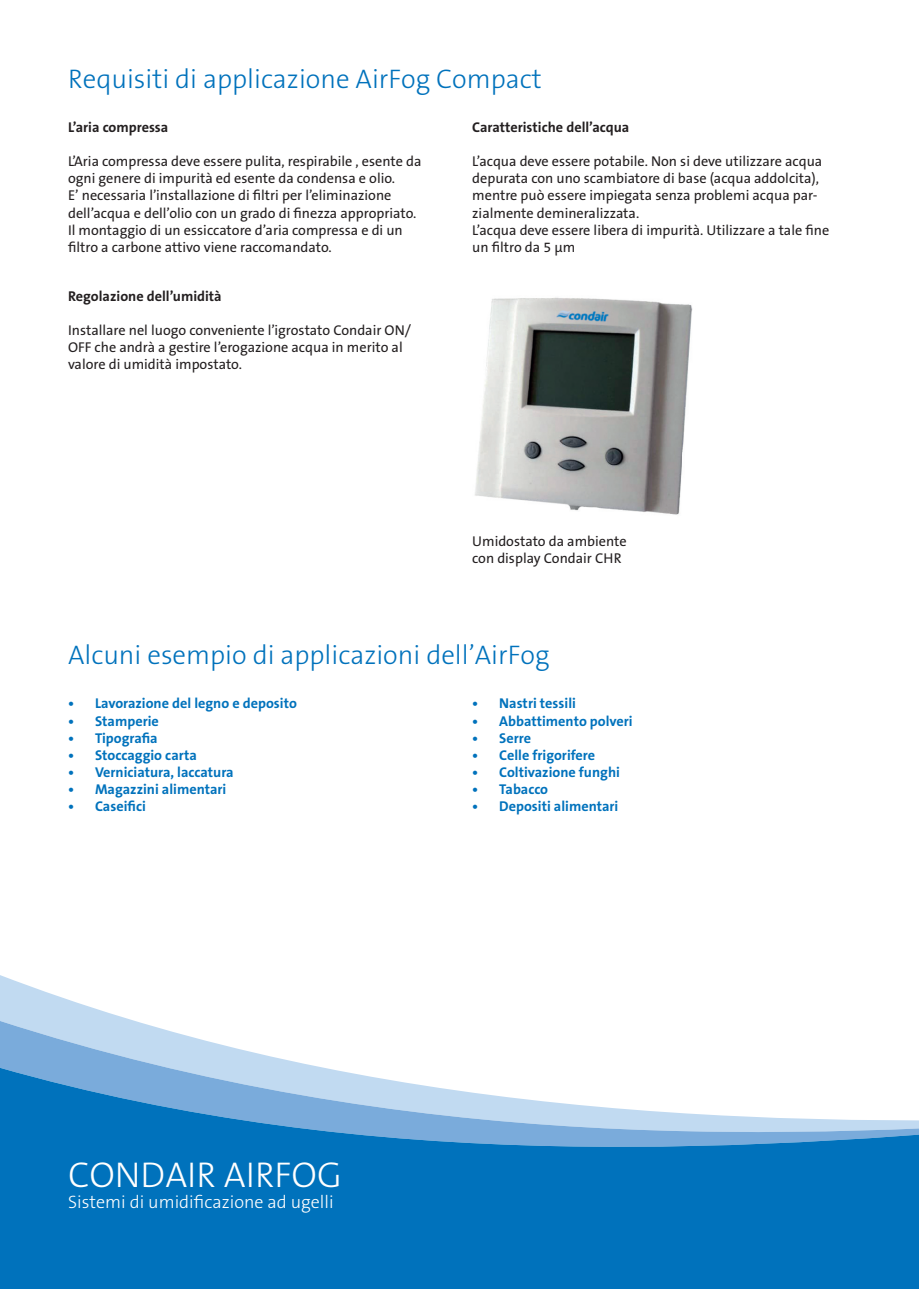
<style>
.page{position:relative;width:919px;height:1289px;background:#fff}
.page>*{position:absolute;margin:0;border:0;box-sizing:border-box;transform-origin:0 0}
.t1{font:300 36px "The Sans B W3";color:#fff}
.Main_Heading{font:300 27px "The Sans B W3";color:#0072bc}
.t2{font:300 18px "The Sans B W3";color:#fff}
.t3{font:14.25px/17.1px "The Sans B W5 Plain";color:#231f20}
.t4{font:700 14.25px "The Sans B W7";color:#0072bc}
.t5{font:700 14.25px "The Sans B W7";color:#231f20}
</style>
<div class="page">
<svg style="left:0;top:975px;width:131px;height:45px"></svg>
<svg style="left:0;top:1020px;width:222px;height:25px;fill:#c1daf1"></svg>
<svg style="left:0;top:1045px;width:918px;height:201px;fill:#0072bc"></svg>
<div style="left:0;top:1246px;width:918px;height:42px;background:#0072bc"></div>
<img style="left:475px;top:297px;width:218px;height:218px">
<p class="Main_Heading" style="left:68px;top:62px;width:475px">Requisiti di applicazione AirFog Compact</p>
<p class="t5" style="left:68px;top:118px;width:102px">L’aria compressa</p>
<p class="t3" style="left:68px;top:153px;width:355px">L’Aria compressa deve essere pulita, respirabile , esente da ogni genere di impurità ed esente da condensa e olio.</p>
<p class="t3" style="left:68px;top:187px;width:350px">E’ necessaria l’installazione di filtri per l’eliminazione dell’acqua e dell’olio con un grado di finezza appropriato.</p>
<p class="t3" style="left:68px;top:221px;width:336px">Il montaggio di un essiccatore d’aria compressa e di un filtro a carbone attivo viene raccomandato.</p>
<p class="t5" style="left:472px;top:118px;width:159px">Caratteristiche dell’acqua</p>
<p class="t3" style="left:472px;top:153px;width:351px">L’acqua deve essere potabile. Non si deve utilizzare acqua depurata con uno scambiatore di base (acqua addolcita), mentre può essere impiegata senza problemi acqua par&shy;zialmente demineralizzata.</p>
<p class="t3" style="left:472px;top:221px;width:358px">L’acqua deve essere libera di impurità. Utilizzare a tale fine un filtro da 5 µm</p>
<p class="t5" style="left:68px;top:287px;width:155px">Regolazione dell’umidità</p>
<p class="t3" style="left:68px;top:321px;width:344px">Installare nel luogo conveniente l’igrostato Condair ON/<br>OFF che andrà a gestire l’erogazione acqua in merito al valore di umidità impostato.</p>
<p class="t3" style="left:472px;top:532px;width:156px">Umidostato da ambiente con display Condair CHR</p>
<p class="Main_Heading" style="left:68px;top:638px;width:483px">Alcuni esempio di applicazioni dell’AirFog</p>
<p class="t4" style="left:68px;top:694px;width:230px">• Lavorazione del legno e deposito</p>
<p class="t4" style="left:68px;top:711px;width:92px">• Stamperie</p>
<p class="t4" style="left:68px;top:728px;width:91px">• Tipografia</p>
<p class="t4" style="left:68px;top:745px;width:130px">• Stoccaggio carta</p>
<p class="t4" style="left:68px;top:762px;width:167px">• Verniciatura, laccatura</p>
<p class="t4" style="left:68px;top:780px;width:160px">• Magazzini alimentari</p>
<p class="t4" style="left:68px;top:797px;width:79px">• Caseifici</p>
<p class="t4" style="left:472px;top:694px;width:105px">• Nastri tessili</p>
<p class="t4" style="left:472px;top:711px;width:162px">• Abbattimento polveri</p>
<p class="t4" style="left:472px;top:728px;width:60px">• Serre</p>
<p class="t4" style="left:472px;top:745px;width:124px">• Celle frigorifere</p>
<p class="t4" style="left:472px;top:762px;width:149px">• Coltivazione funghi</p>
<p class="t4" style="left:472px;top:780px;width:77px">• Tabacco</p>
<p class="t4" style="left:472px;top:797px;width:148px">• Depositi alimentari</p>
<h1 class="t1" style="left:68px;top:1151px;width:275px">CONDAIR AIRFOG</h1>
<p class="t2" style="left:68px;top:1190px;width:267px">Sistemi di umidificazione ad ugelli</p>
</div>
